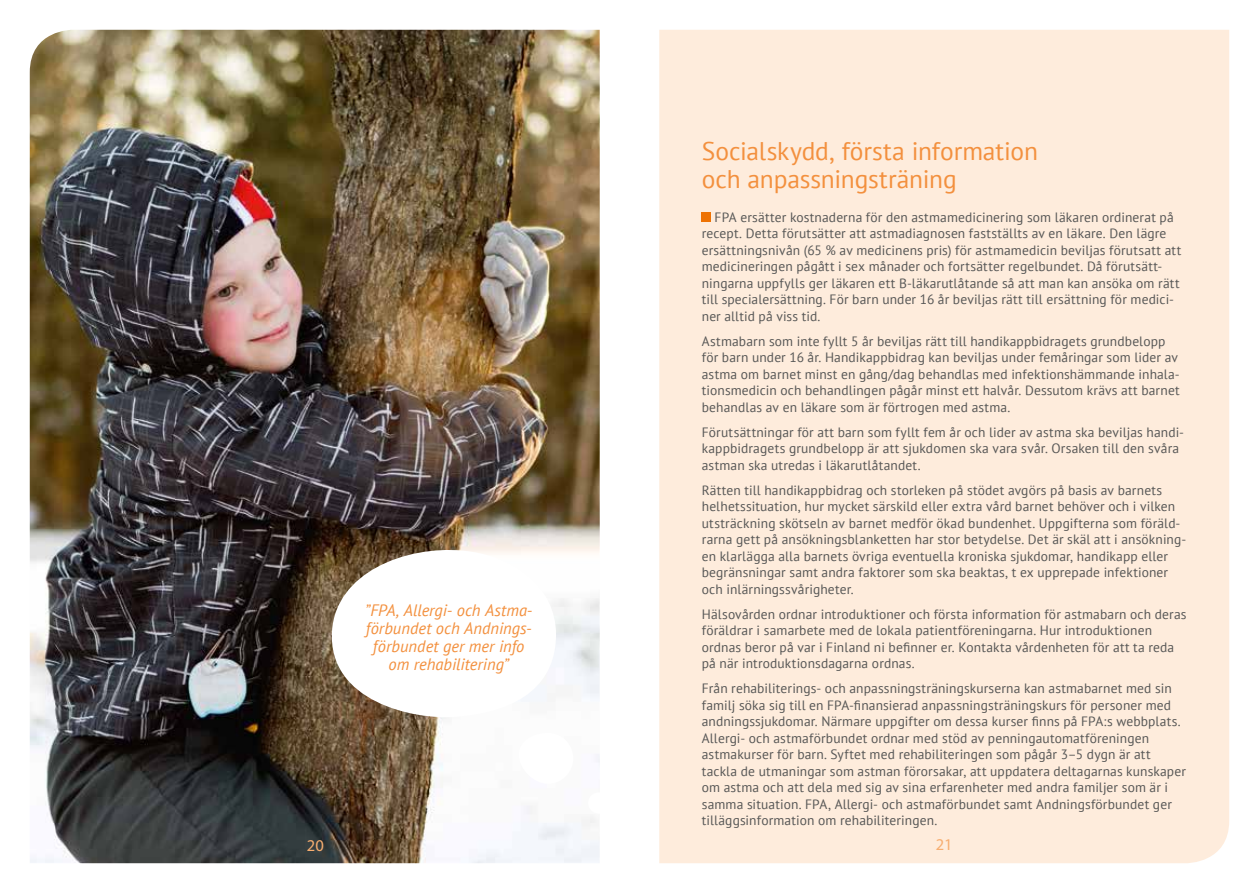
<style>
.page{position:relative;width:1259px;height:893px;background:#fff}
.page>*{position:absolute;margin:0;border:0;box-sizing:border-box;transform-origin:0 0}
.t1{font:25.5px/28.5px "PT Sans";letter-spacing:-.005em;color:#f3903e}
.t2{font:italic 16.5px/18px "PT Sans";color:#f3903e;text-align:center}
.t3{font:16.5px "Myriad Pro";color:#f7ae70}
.t4{font:13.5px/16.5px "PT Sans";letter-spacing:.01em;color:#575756}
</style>
<div class="page">
<div style="left:659px;top:30px;width:570px;height:833px;background:#feecdc"></div>
<div style="left:702px;top:212px;width:9px;height:10px;background:#ee7203"></div>
<img style="left:30px;top:30px;width:570px;height:833px">
<svg style="left:328px;top:545px;width:228px;height:175px"></svg>
<svg style="left:519px;top:733px;width:54px;height:51px"></svg>
<div style="left:588px;top:792px;width:21px;height:22px;background:#fff;border-radius:50%"></div>
<p class="t2" style="left:365px;top:601px;width:168px">”FPA, Allergi- och Astma&shy;förbundet och Andnings-- förbundet ger mer info om rehabilitering”</p>
<h1 class="t1" style="left:702px;top:136px;width:338px">Socialskydd, första information och anpassningsträning</h1>
<p class="t4" style="left:702px;top:208px;width:481px;text-indent:13px">FPA ersätter kostnaderna för den astmamedicinering som läkaren ordinerat på recept. Detta förutsätter att astmadiagnosen fastställts av en läkare. Den lägre ersättningsnivån (65 % av medicinens pris) för astmamedicin beviljas förutsatt att medicineringen pågått i sex månader och fortsätter regelbundet. Då förutsätt&shy;ningarna uppfylls ger läkaren ett B-läkarutlåtande så att man kan ansöka om rätt till specialersättning. För barn under 16 år beviljas rätt till ersättning för medici&shy;ner alltid på viss tid.</p>
<p class="t4" style="left:702px;top:332px;width:479px">Astmabarn som inte fyllt 5 år beviljas rätt till handikappbidragets grundbelopp för barn under 16 år. Handikappbidrag kan beviljas under femåringar som lider av astma om barnet minst en gång/dag behandlas med infektionshämmande inhala&shy;tionsmedicin och behandlingen pågår minst ett halvår. Dessutom krävs att barnet behandlas av en läkare som är förtrogen med astma.</p>
<p class="t4" style="left:702px;top:423px;width:484px">Förutsättningar för att barn som fyllt fem år och lider av astma ska beviljas handi&shy;kappbidragets grundbelopp är att sjukdomen ska vara svår. Orsaken till den svåra astman ska utredas i läkarutlåtandet.</p>
<p class="t4" style="left:702px;top:481px;width:486px">Rätten till handikappbidrag och storleken på stödet avgörs på basis av barnets helhetssituation, hur mycket särskild eller extra vård barnet behöver och i vilken utsträckning skötseln av barnet medför ökad bundenhet. Uppgifterna som föräld&shy;rarna gett på ansökningsblanketten har stor betydelse. Det är skäl att i ansökning&shy;en klarlägga alla barnets övriga eventuella kroniska sjukdomar, handikapp eller begränsningar samt andra faktorer som ska beaktas, t ex upprepade infektioner och inlärningssvårigheter.</p>
<p class="t4" style="left:702px;top:605px;width:486px">Hälsovården ordnar introduktioner och första information för astmabarn och deras föräldrar i samarbete med de lokala patientföreningarna. Hur introduktionen ordnas beror på var i Finland ni befinner er. Kontakta vårdenheten för att ta reda på när introduktionsdagarna ordnas.</p>
<p class="t4" style="left:702px;top:680px;width:486px">Från rehabiliterings- och anpassningsträningskurserna kan astmabarnet med sin familj söka sig till en FPA-finansierad anpassningsträningskurs för personer med andningssjukdomar. Närmare uppgifter om dessa kurser finns på FPA:s webbplats.<br>Allergi- och astmaförbundet ordnar med stöd av penningautomatföreningen astmakurser för barn. Syftet med rehabiliteringen som pågår 3–5 dygn är att tackla de utmaningar som astman förorsakar, att uppdatera deltagarnas kunskaper om astma och att dela med sig av sina erfarenheter med andra familjer som är i samma situation. FPA, Allergi- och astmaförbundet samt Andningsförbundet ger tilläggsinformation om rehabiliteringen.</p>
<p class="t3" style="left:307px;top:835px;width:19px">20</p>
<p class="t3" style="left:935px;top:835px;width:19px">21</p>
</div>
